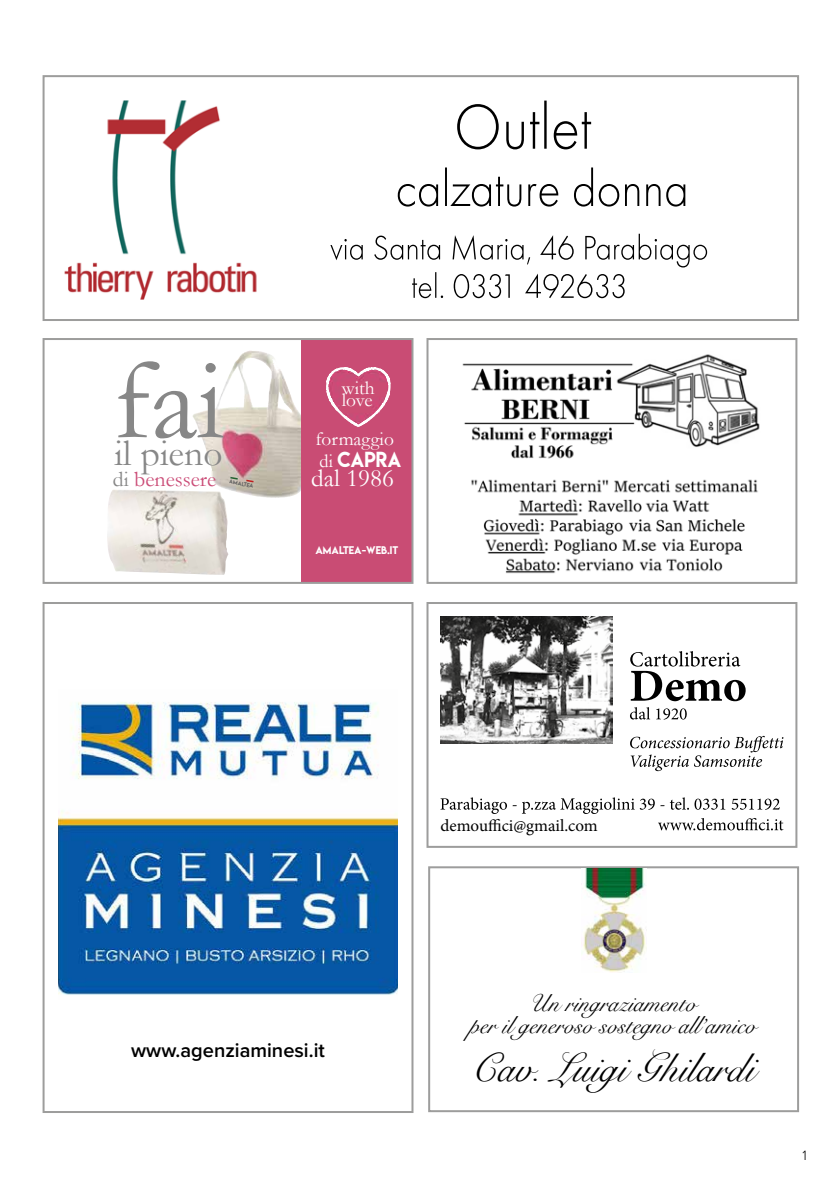
<style>
.page{position:relative;width:840px;height:1191px;background:#fff}
.page>*{position:absolute;margin:0;border:0;box-sizing:border-box;transform-origin:0 0}
.t1{font:116px "Garamond";color:#878787}
.t2{font:40px "Snell Roundhand";color:#000}
.t3{font:37.4px "Garamond";color:#878787}
.t4{font:25.4px "Garamond";color:#fff}
.t5{font:24px/22px "Snell Roundhand";color:#000;text-align:center}
.t6{font:21.8px "Garamond";color:#cb4c77}
.t7{font:600 20px "Proxima Nova";color:#000}
.t8{font:19.4px "Garamond";color:#fff}
.t9{font:19.4px "Lemon Milk";color:#fff;scale:.95 1}
.t10{font:17px "Minion Pro";color:#000}
.t11{font:300 14px "Proxima Nova";color:#000}
.t12{font:9.8px "Lemon Milk";color:#fff}
.t13{font:5.2px "Lemon Milk";color:#646363}
.s1{color:#878787}
.s2{font-family:"Garamond"}
</style>
<div class="page">
<img style="left:192px;top:351px;width:57px;height:108px">
<img style="left:230px;top:477px;width:24px;height:5px">
<div style="left:300px;top:339px;width:112px;height:244px;background:#c94c74"></div>
<img style="left:107px;top:489px;width:121px;height:86px">
<svg style="left:326px;top:367px;width:65px;height:60px"></svg>
<div style="left:43px;top:338px;width:370px;height:246px;border:2px solid #9d9d9c"></div>
<div style="left:426px;top:602px;width:371px;height:246px;border:2px solid #9d9d9c"></div>
<div style="left:43px;top:602px;width:370px;height:511px;border:2px solid #9d9d9c"></div>
<img style="left:440px;top:616px;width:172px;height:128px">
<svg style="left:630px;top:707px;width:56px;height:12px"></svg>
<svg style="left:630px;top:651px;width:115px;height:50px"></svg>
<svg style="left:630px;top:736px;width:153px;height:35px"></svg>
<svg style="left:440px;top:797px;width:343px;height:33px"></svg>
<div style="left:43px;top:75px;width:755px;height:246px;border:2px solid #9d9d9c"></div>
<img style="left:65px;top:100px;width:643px;height:200px">
<div style="left:428px;top:866px;width:370px;height:246px;border:2px solid #9d9d9c"></div>
<img style="left:580px;top:868px;width:66px;height:104px">
<div style="left:426px;top:338px;width:371px;height:246px;border:2px solid #9d9d9c"></div>
<img style="left:58px;top:702px;width:339px;height:293px">
<img style="left:462px;top:354px;width:298px;height:220px">
<h1 class="t1" style="left:113px;top:331px;width:113px">fai</h1>
<h3 class="t3" style="left:114px;top:430px;width:109px">il pieno</h3>
<p class="t6" style="left:113px;top:466px;width:105px"><span class="s1">di</span> benessere</p>
<p class="t13" style="left:230px;top:478px;width:26px;rotate:10deg">AMALTEA</p>
<p class="t8" style="left:341px;top:376px;width:34px">with</p>
<p class="t8" style="left:341px;top:388px;width:32px">love</p>
<p class="t8" style="left:315px;top:428px;width:80px">formaggio</p>
<p class="t4" style="left:311px;top:463px;width:84px">dal 1986</p>
<p class="t9" style="left:319px;top:446px;width:88px"><span class="s2">di</span> CAPRA</p>
<p class="t12" style="left:315px;top:543px;width:84px">AMALTEA-WEB.IT</p>
<p class="t7" style="left:131px;top:1035px;width:195px">www.agenziaminesi.it</p>
<p class="t10" style="left:440px;top:813px;width:159px">demouffici@gmail.com</p>
<p class="t5" style="left:469px;top:992px;width:288px">Un ringraziamento<br>per il generoso sostegno all’amico</p>
<h2 class="t2" style="left:471px;top:1036px;width:285px">Cav. Luigi Ghilardi</h2>
<p class="t11" style="left:801px;top:1144px;width:6px">1</p>
</div>
